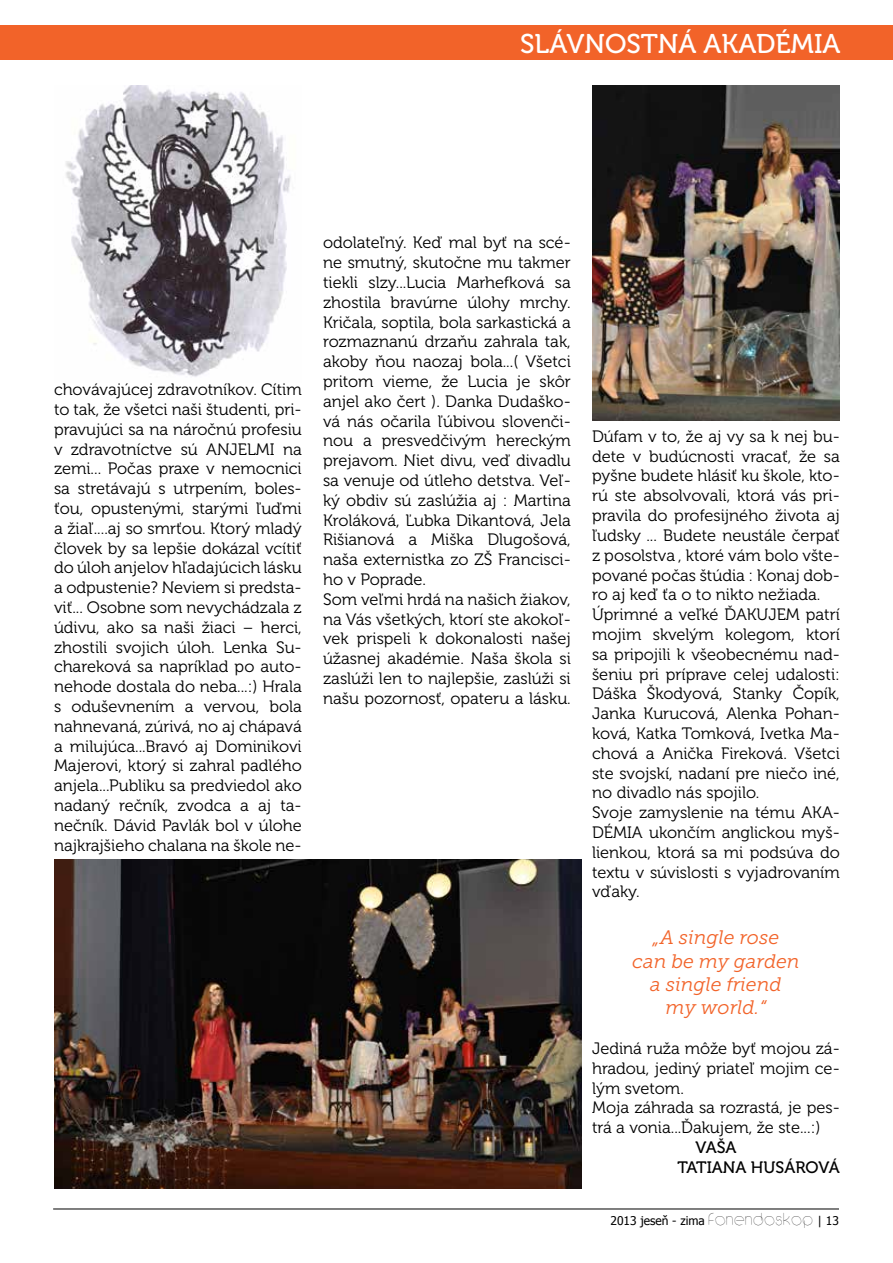
<style>
.page{position:relative;width:893px;height:1263px;background:#fff}
.page>*{position:absolute;margin:0;border:0;box-sizing:border-box;transform-origin:0 0}
.t1{font:27px "Museo 500";color:#fff}
.t2{font:italic 19.5px/23.4px "Museo Slab 300";color:#f26329;text-align:center}
.t3{font:16.5px/19.8px "Museo 300";color:#000}
.t4{font:16.5px/19.8px "Museo 500";color:#000}
.t5{font:12px "Tahoma";color:#000}
.s1{font-family:"Circle D";font-size:18px}
</style>
<div class="page">
<hr style="left:53px;top:1209px;width:786px;height:1px;background:#000">
<div style="left:0;top:26px;width:893px;height:34px;background:#f26329"></div>
<img style="left:54px;top:859px;width:527px;height:329px">
<img style="left:592px;top:85px;width:248px;height:336px">
<img style="left:66px;top:85px;width:225px;height:292px">
<h1 class="t1" style="left:520px;top:29px;width:322px">SLÁVNOSTNÁ AKADÉMIA</h1>
<h1 class="t1" style="left:503px;top:32px;width:339px">50 ROKOV SZŠ V POPRADE</h1>
<p class="t3" style="left:54px;top:380px;width:249px;text-align:justify">chovávajúcej zdravotníkov. Cítim to tak, že všetci naši študenti, pri&shy;pravujúci sa na náročnú profesiu v zdravotníctve sú ANJELMI na zemi... Počas praxe v nemocnici sa stretávajú s utrpením, boles&shy;ťou, opustenými, starými ľuďmi a žiaľ....aj so smrťou. Ktorý mladý človek by sa lepšie dokázal vcítiť do úloh anjelov hľadajúcich lásku a odpustenie? Neviem si predsta&shy;viť... Osobne som nevychádzala z údivu, ako sa naši žiaci – herci, zhostili svojich úloh. Lenka Su&shy;chareková sa napríklad po auto&shy;nehode dostala do neba...:) Hrala s oduševnením a vervou, bola nahnevaná, zúrivá, no aj chápavá a milujúca...Bravó aj Dominikovi Majerovi, ktorý si zahral padlého anjela...Publiku sa predviedol ako nadaný rečník, zvodca a aj ta&shy;nečník. Dávid Pavlák bol v úlohe najkrajšieho chalana na škole ne-</p>
<p class="t3" style="left:323px;top:233px;width:249px">odolateľný. Keď mal byť na scé&shy;ne smutný, skutočne mu takmer tiekli slzy...Lucia Marhefková sa zhostila bravúrne úlohy mrchy.<br>Kričala, soptila, bola sarkastická a rozmaznanú drzaňu zahrala tak, akoby ňou naozaj bola...( Všetci pritom vieme, že Lucia je skôr anjel ako čert ). Danka Dudaško&shy;vá nás očarila ľúbivou slovenči&shy;nou a presvedčivým hereckým prejavom. Niet divu, veď divadlu sa venuje od útleho detstva. Veľ&shy;ký obdiv sú zaslúžia aj : Martina<br>Kroláková, Ľubka Dikantová, Jela<br>Rišianová a Miška Dlugošová, naša externistka zo ZŠ Francisci&shy;ho v Poprade.<br>Som veľmi hrdá na našich žiakov, na Vás všetkých, ktorí ste akokoľ&shy;vek prispeli k dokonalosti našej úžasnej akadémie. Naša škola si zaslúži len to najlepšie, zaslúži si našu pozornosť, opateru a lásku.</p>
<p class="t3" style="left:592px;top:427px;width:249px">Dúfam v to, že aj vy sa k nej bu&shy;dete v budúcnosti vracať, že sa pyšne budete hlásiť ku škole, kto&shy;rú ste absolvovali, ktorá vás pri&shy;pravila do profesijného života aj ľudsky ... Budete neustále čerpať z posolstva , ktoré vám bolo všte&shy;pované počas štúdia : Konaj dob&shy;ro aj keď ťa o to nikto nežiada.<br>Úprimné a veľké ĎAKUJEM patrí mojim skvelým kolegom, ktorí sa pripojili k všeobecnému nad&shy;šeniu pri príprave celej udalosti:<br>Dáška Škodyová, Stanky Čopík,<br>Janka Kurucová, Alenka Pohan&shy;ková, Katka Tomková, Ivetka Ma&shy;chová a Anička Fireková. Všetci ste svojskí, nadaní pre niečo iné, no divadlo nás spojilo.<br>Svoje zamyslenie na tému AKA-<br>DÉMIA ukončím anglickou myš&shy;lienkou, ktorá sa mi podsúva do textu v súvislosti s vyjadrovaním vďaky.</p>
<p class="t2" style="left:632px;top:926px;width:169px">„A single rose<br>can be my garden a single friend<br>my world.“</p>
<p class="t3" style="left:592px;top:1039px;width:249px">Jediná ruža môže byť mojou zá&shy;hradou, jediný priateľ mojim ce&shy;lým svetom.<br>Moja záhrada sa rozrastá, je pes&shy;trá a vonia...Ďakujem, že ste...:)</p>
<p class="t4" style="left:678px;top:1138px;width:164px;text-indent:18px">VAŠA<br>TATIANA HUSÁROVÁ</p>
<p class="t5" style="left:610px;top:1212px;width:230px">2013 jeseň - zima <span class="s1">fonendoskop</span> | 13</p>
</div>
